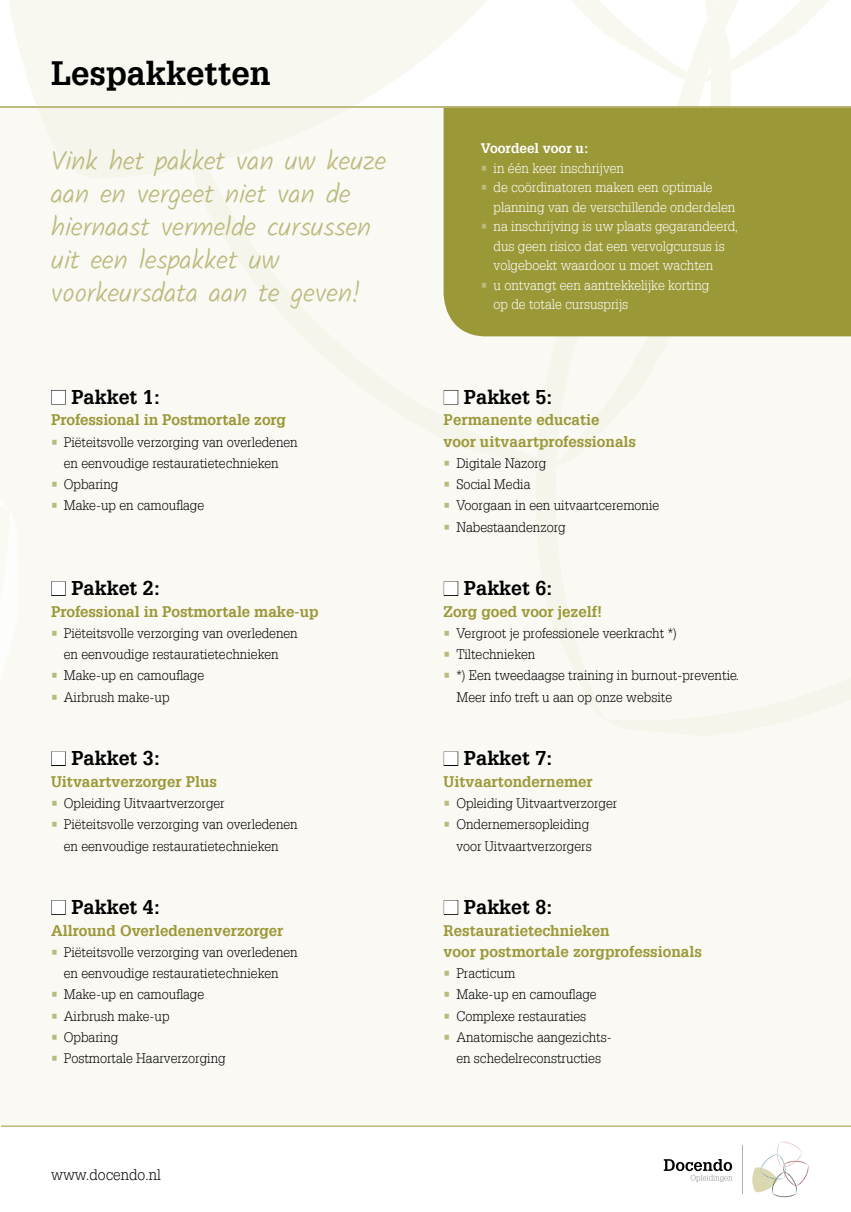
<style>
.page{position:relative;width:851px;height:1212px;background:#fff}
.page>*{position:absolute;margin:0;border:0;box-sizing:border-box;transform-origin:0 0}
.t1{font:700 33px "Glypha";color:#000}
.t2{font:300 27px/33px "Kalam";color:#bbb97b}
.t3{font:700 19.5px "Glypha";color:#000}
.t4{font:700 15px/21.3px "Glypha";color:#9b9837}
.t5{font:300 15px "Glypha";color:#000}
.t6{font:300 13.5px/21.3px "Glypha";color:#000;text-align:center}
.t7{font:300 13.5px/19.5px "Glypha";color:#fff}
.t8{font:700 13.5px "Glypha";color:#fff}
.s1{color:#fff}
.s2{color:#bbb97b}
</style>
<div class="page">
<svg style="left:663px;top:1159px;width:69px;height:23px"></svg>
<svg style="left:752px;top:1142px;width:56px;height:55px"></svg>
<hr style="left:741px;top:1146px;width:1px;height:48px;background:#afafb0">
<div style="left:1px;top:108px;width:849px;height:1019px;background:#faf9f4"></div>
<hr style="left:0;top:106px;width:1px;height:1019px;background:#faf9f4">
<svg style="left:678px;top:82px;width:53px;height:24px"></svg>
<svg style="left:9px;top:0;width:163px;height:106px;fill:#f8f8f1"></svg>
<svg style="left:172px;top:0;width:315px;height:106px;fill:#f8f8f1"></svg>
<svg style="left:571px;top:0;width:258px;height:82px"></svg>
<div style="left:51px;top:390px;width:15px;height:14px;border:1px solid #000"></div>
<div style="left:51px;top:581px;width:15px;height:15px;border:1px solid #000"></div>
<div style="left:51px;top:751px;width:15px;height:15px;border:1px solid #000"></div>
<div style="left:51px;top:900px;width:15px;height:15px;border:1px solid #000"></div>
<div style="left:443px;top:108px;width:407px;height:228px;background:#9b9837"></div>
<div style="left:444px;top:390px;width:14px;height:14px;border:1px solid #000"></div>
<div style="left:444px;top:581px;width:14px;height:15px;border:1px solid #000"></div>
<div style="left:444px;top:751px;width:14px;height:15px;border:1px solid #000"></div>
<div style="left:444px;top:900px;width:14px;height:15px;border:1px solid #000"></div>
<hr style="left:0;top:106px;width:850px;height:2px;background:#bbb97b">
<hr style="left:1px;top:1125px;width:849px;height:2px;background:#bbb97b">
<h1 class="t1" style="left:51px;top:58px;width:221px">Lespakketten</h1>
<h2 class="t2" style="left:51px;top:146px;width:336px">Vink het pakket van uw keuze aan en vergeet niet van de hiernaast vermelde cursussen uit een lespakket uw voorkeursdata aan te geven!</h2>
<h3 class="t3" style="left:51px;top:388px;width:111px"><span class="s1">■</span> Pakket 1:</h3>
<p class="t4" style="left:51px;top:410px;width:236px">Professional in Postmortale zorg</p>
<p class="t6" style="left:51px;top:432px;width:248px"><span class="s2">•</span> Piëteitsvolle verzorging van overledenen en eenvoudige restauratietechnieken</p>
<p class="t6" style="left:51px;top:475px;width:69px"><span class="s2">•</span> Opbaring</p>
<p class="t6" style="left:51px;top:496px;width:155px"><span class="s2">•</span> Make-up en camouflage</p>
<h3 class="t3" style="left:51px;top:579px;width:111px"><span class="s1">■</span> Pakket 2:</h3>
<p class="t4" style="left:51px;top:601px;width:269px">Professional in Postmortale make-up</p>
<p class="t6" style="left:51px;top:623px;width:248px"><span class="s2">•</span> Piëteitsvolle verzorging van overledenen en eenvoudige restauratietechnieken</p>
<p class="t6" style="left:51px;top:666px;width:155px"><span class="s2">•</span> Make-up en camouflage</p>
<p class="t6" style="left:51px;top:687px;width:120px"><span class="s2">•</span> Airbrush make-up</p>
<h3 class="t3" style="left:51px;top:749px;width:111px"><span class="s1">■</span> Pakket 3:</h3>
<p class="t4" style="left:51px;top:771px;width:167px">Uitvaartverzorger Plus</p>
<p class="t6" style="left:51px;top:793px;width:175px"><span class="s2">•</span> Opleiding Uitvaartverzorger</p>
<p class="t6" style="left:51px;top:815px;width:248px"><span class="s2">•</span> Piëteitsvolle verzorging van overledenen en eenvoudige restauratietechnieken</p>
<h3 class="t3" style="left:51px;top:898px;width:111px"><span class="s1">■</span> Pakket 4:</h3>
<p class="t4" style="left:51px;top:920px;width:234px">Allround Overledenenverzorger</p>
<p class="t6" style="left:51px;top:942px;width:248px"><span class="s2">•</span> Piëteitsvolle verzorging van overledenen en eenvoudige restauratietechnieken</p>
<p class="t6" style="left:51px;top:985px;width:155px"><span class="s2">•</span> Make-up en camouflage</p>
<p class="t6" style="left:51px;top:1006px;width:120px"><span class="s2">•</span> Airbrush make-up</p>
<p class="t6" style="left:51px;top:1027px;width:69px"><span class="s2">•</span> Opbaring</p>
<p class="t6" style="left:51px;top:1049px;width:176px"><span class="s2">•</span> Postmortale Haarverzorging</p>
<p class="t5" style="left:51px;top:1168px;width:111px">www.docendo.nl</p>
<p class="t8" style="left:480px;top:142px;width:109px">Voordeel voor u:</p>
<p class="t7" style="left:480px;top:159px;width:145px"><span class="s2">•</span> in één keer inschrijven</p>
<p class="t7" style="left:493px;top:179px;width:243px;text-indent:-13px"><span class="s2">•</span> de coördinatoren maken een optimale planning van de verschillende onderdelen</p>
<p class="t7" style="left:493px;top:218px;width:246px;text-indent:-13px"><span class="s2">•</span> na inschrijving is uw plaats gegarandeerd, dus geen risico dat een vervolgcursus is volgeboekt waardoor u moet wachten</p>
<p class="t7" style="left:493px;top:276px;width:217px;text-indent:-13px"><span class="s2">•</span> u ontvangt een aantrekkelijke korting op de totale cursusprijs</p>
<h3 class="t3" style="left:443px;top:388px;width:111px"><span class="s1">■</span> Pakket 5:</h3>
<p class="t4" style="left:443px;top:410px;width:194px">Permanente educatie<br>voor uitvaartprofessionals</p>
<p class="t6" style="left:443px;top:453px;width:104px"><span class="s2">•</span> Digitale Nazorg</p>
<p class="t6" style="left:443px;top:475px;width:88px"><span class="s2">•</span> Social Media</p>
<p class="t6" style="left:443px;top:496px;width:217px"><span class="s2">•</span> Voorgaan in een uitvaartceremonie</p>
<p class="t6" style="left:443px;top:517px;width:124px"><span class="s2">•</span> Nabestaandenzorg</p>
<h3 class="t3" style="left:443px;top:579px;width:111px"><span class="s1">■</span> Pakket 6:</h3>
<p class="t4" style="left:443px;top:601px;width:160px">Zorg goed voor jezelf!</p>
<p class="t6" style="left:443px;top:623px;width:235px"><span class="s2">•</span> Vergroot je professionele veerkracht *)</p>
<p class="t6" style="left:443px;top:645px;width:93px"><span class="s2">•</span> Tiltechnieken</p>
<p class="t6" style="left:456px;top:666px;width:284px;text-align:left;text-indent:-13px"><span class="s2">•</span> *) Een tweedaagse training in burnout-preventie.<br>Meer info treft u aan op onze website</p>
<h3 class="t3" style="left:443px;top:749px;width:111px"><span class="s1">■</span> Pakket 7:</h3>
<p class="t4" style="left:443px;top:771px;width:151px">Uitvaartondernemer</p>
<p class="t6" style="left:443px;top:793px;width:175px"><span class="s2">•</span> Opleiding Uitvaartverzorger</p>
<p class="t6" style="left:443px;top:815px;width:150px;text-align:right"><span class="s2">•</span> Ondernemersopleiding voor Uitvaartverzorgers</p>
<h3 class="t3" style="left:443px;top:898px;width:111px"><span class="s1">■</span> Pakket 8:</h3>
<p class="t4" style="left:443px;top:920px;width:260px">Restauratietechnieken<br>voor postmortale zorgprofessionals</p>
<p class="t6" style="left:443px;top:963px;width:73px"><span class="s2">•</span> Practicum</p>
<p class="t6" style="left:443px;top:985px;width:155px"><span class="s2">•</span> Make-up en camouflage</p>
<p class="t6" style="left:443px;top:1006px;width:144px"><span class="s2">•</span> Complexe restauraties</p>
<p class="t6" style="left:443px;top:1027px;width:170px"><span class="s2">•</span> Anatomische aangezichts&shy;en schedelreconstructies</p>
</div>
